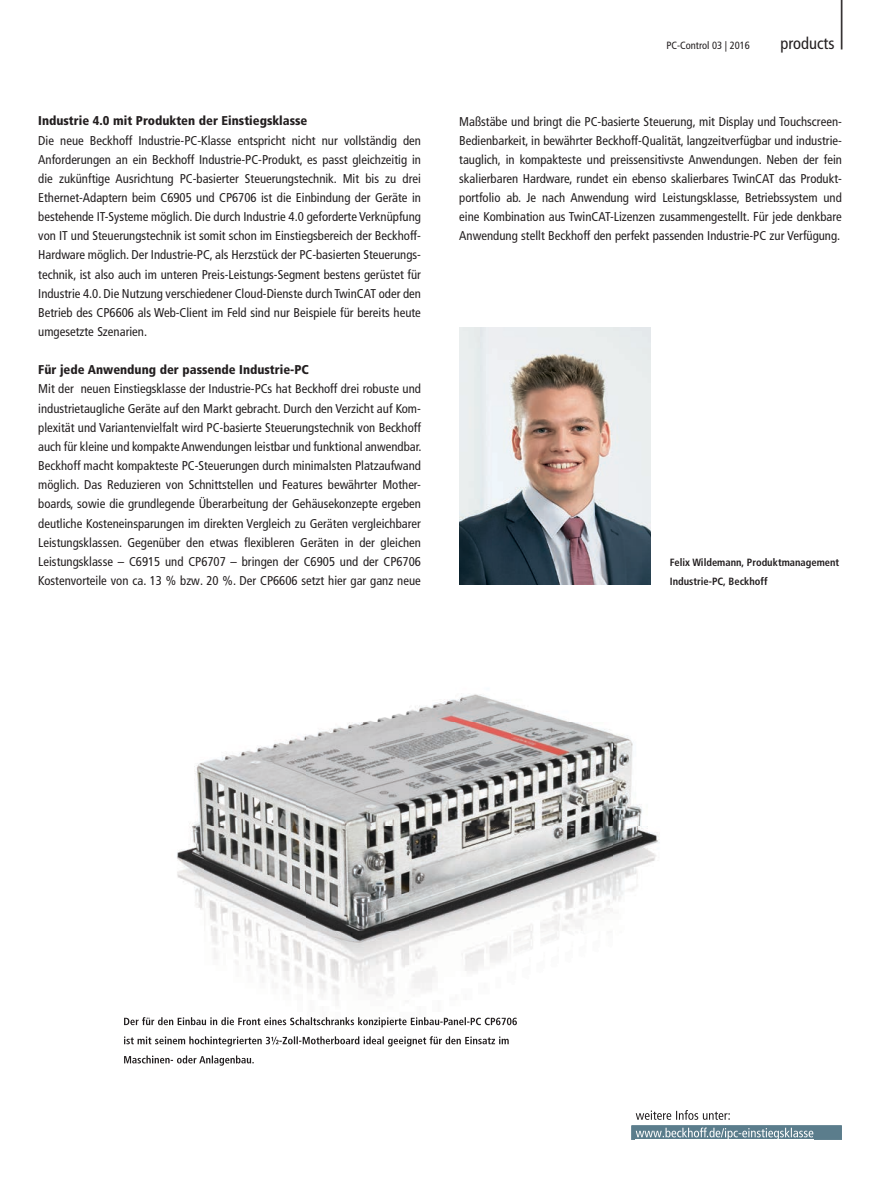
<style>
.page{position:relative;width:893px;height:1191px;background:#fff}
.page>*{position:absolute;margin:0;border:0;box-sizing:border-box;transform-origin:0 0}
.t1{font:300 condensed 61.8px "Frutiger LT Pro";color:#231f20;scale:.49 1}
.t2{font:condensed 16.5px "Frutiger LT Pro";color:#231f20}
.t3{font:condensed 12.75px/19.2px "Frutiger LT Pro";color:#231f20;text-align:justify}
.t4{font:900 condensed 12.75px "Frutiger LT Pro";color:#231f20}
.t5{font:700 condensed 10.5px/19.2px "Frutiger LT Pro";color:#231f20}
.t6{font:condensed 10.5px "Frutiger LT Pro";color:#231f20}
</style>
<div class="page">
<img style="left:459px;top:327px;width:192px;height:258px">
<img style="left:177px;top:694px;width:483px;height:334px">
<img style="left:631px;top:1125px;width:211px;height:15px">
<img style="left:636px;top:1110px;width:94px;height:9px">
<img style="left:636px;top:1127px;width:177px;height:13px">
<img style="left:124px;top:1017px;width:393px;height:10px">
<img style="left:124px;top:1036px;width:385px;height:10px">
<img style="left:124px;top:1055px;width:130px;height:10px">
<p class="t4" style="left:38px;top:113px;width:271px">Industrie 4.0 mit Produkten der Einstiegsklasse</p>
<p class="t3" style="left:38px;top:131px;width:384px">Die neue Beckhoff Industrie-PC-Klasse entspricht nicht nur vollständig den Anforderungen an ein Beckhoff Industrie-PC-Produkt, es passt gleichzeitig in die zukünftige Ausrichtung PC-basierter Steuerungstechnik. Mit bis zu drei Ethernet-Adaptern beim C6905 und CP6706 ist die Einbindung der Geräte in bestehende IT-Systeme möglich. Die durch Industrie 4.0 geforderte Verknüpfung von IT und Steuerungstechnik ist somit schon im Einstiegsbereich der Beckhoff-Hardware möglich. Der Industrie-PC, als Herzstück der PC-basierten Steuerungs&shy;technik, ist also auch im unteren Preis-Leistungs-Segment bestens gerüstet für Industrie 4.0. Die Nutzung verschiedener Cloud-Dienste durch TwinCAT oder den Betrieb des CP6606 als Web-Client im Feld sind nur Beispiele für bereits heute umgesetzte Szenarien.</p>
<p class="t4" style="left:38px;top:362px;width:272px">Für jede Anwendung der passende Industrie-PC</p>
<p class="t3" style="left:38px;top:379px;width:385px">Mit der neuen Einstiegsklasse der Industrie-PCs hat Beckhoff drei robuste und industrietaugliche Geräte auf den Markt gebracht. Durch den Verzicht auf Kom&shy;plexität und Variantenvielfalt wird PC-basierte Steuerungstechnik von Beckhoff auch für kleine und kompakte Anwendungen leistbar und funktional anwendbar.<br>Beckhoff macht kompakteste PC-Steuerungen durch minimalsten Platzaufwand möglich. Das Reduzieren von Schnittstellen und Features bewährter Mother&shy;boards, sowie die grundlegende Überarbeitung der Gehäusekonzepte ergeben deutliche Kosteneinsparungen im direkten Vergleich zu Geräten vergleichbarer Leistungsklassen. Gegenüber den etwas flexibleren Geräten in der gleichen Leistungsklasse – C6915 und CP6707 – bringen der C6905 und der CP6706<br>Kostenvorteile von ca. 13 % bzw. 20 %. Der CP6606 setzt hier gar ganz neue</p>
<h1 class="t1" style="left:838px;top:-23px;width:15px">|</h1>
<p class="t6" style="left:666px;top:39px;width:85px">PC-Control 03 | 2016</p>
<p class="t2" style="left:780px;top:34px;width:56px">products</p>
<p class="t3" style="left:459px;top:112px;width:384px">Maßstäbe und bringt die PC-basierte Steuerung, mit Display und Touchscreen-Bedienbarkeit, in bewährter Beckhoff-Qualität, langzeitverfügbar und industrie&shy;tauglich, in kompakteste und preissensitivste Anwendungen. Neben der fein skalierbaren Hardware, rundet ein ebenso skalierbares TwinCAT das Produkt&shy;portfolio ab. Je nach Anwendung wird Leistungsklasse, Betriebssystem und eine Kombination aus TwinCAT-Lizenzen zusammengestellt. Für jede denkbare Anwendung stellt Beckhoff den perfekt passenden Industrie-PC zur Verfügung.</p>
<p class="t5" style="left:670px;top:552px;width:171px">Felix Wildemann, Produktmanagement<br>Industrie-PC, Beckhoff</p>
</div>
